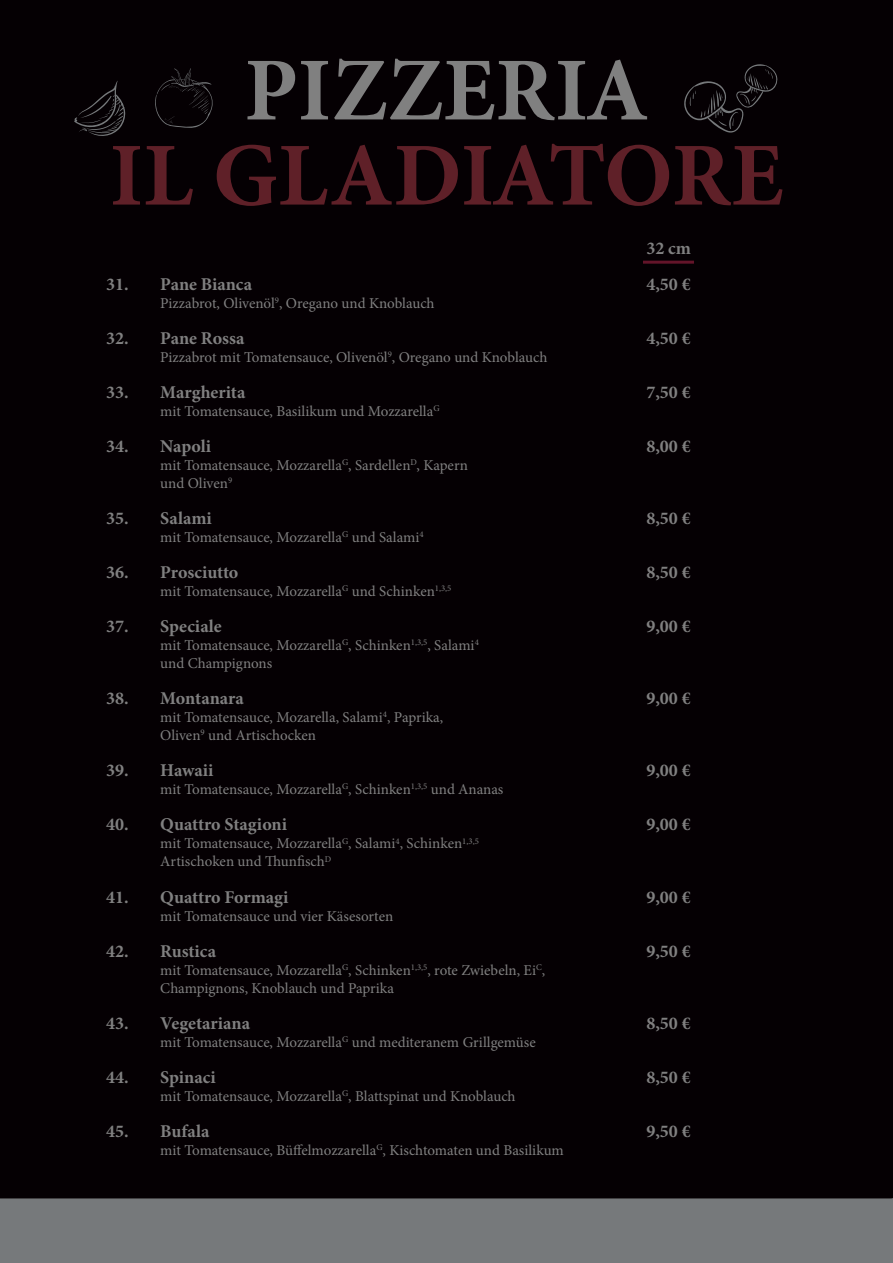
<style>
.page{position:relative;width:893px;height:1263px;background:#050003}
.page>*{position:absolute;margin:0;border:0;box-sizing:border-box;transform-origin:0 0}
.t1{font:700 90px "Minion Pro";letter-spacing:-.005em;color:#5f2028}
.t2{font:700 90px "Minion Pro";color:#808080}
.t3{font:700 18px "Minion Pro";color:#808080}
.t4{font:15px/18px "Minion Pro";letter-spacing:-.005em;color:#808080}
</style>
<div class="page">
<div style="left:0;top:1198px;width:892px;height:65px;background:#76797b"></div>
<svg style="left:892px;top:1198px;width:1px;height:65px"></svg>
<hr style="left:643px;top:261px;width:51px;height:3px;background:#631429">
<svg style="left:155px;top:68px;width:58px;height:60px"></svg>
<svg style="left:74px;top:81px;width:52px;height:55px"></svg>
<svg style="left:684px;top:64px;width:94px;height:69px"></svg>
<h1 class="t2" style="left:244px;top:27px;width:406px">PIZZERIA</h1>
<h1 class="t1" style="left:110px;top:112px;width:675px">IL GLADIATORE</h1>
<p class="t3" style="left:646px;top:236px;width:46px">32 cm</p>
<p class="t3" style="left:106px;top:272px;width:147px">31. Pane Bianca</p>
<p class="t3" style="left:646px;top:272px;width:46px">4,50 €</p>
<p class="t4" style="left:160px;top:295px;width:276px">Pizzabrot, Olivenöl<sup>9</sup>, Oregano und Knoblauch</p>
<p class="t3" style="left:106px;top:326px;width:140px">32. Pane Rossa</p>
<p class="t3" style="left:646px;top:326px;width:46px">4,50 €</p>
<p class="t4" style="left:160px;top:349px;width:389px">Pizzabrot mit Tomatensauce, Olivenöl<sup>9</sup>, Oregano und Knoblauch</p>
<p class="t3" style="left:106px;top:380px;width:141px">33. Margherita</p>
<p class="t3" style="left:646px;top:380px;width:46px">7,50 €</p>
<p class="t4" style="left:160px;top:403px;width:281px">mit Tomatensauce, Basilikum und Mozzarella<sup>G</sup></p>
<p class="t3" style="left:106px;top:434px;width:106px">34. Napoli</p>
<p class="t3" style="left:646px;top:434px;width:46px">8,00 €</p>
<p class="t4" style="left:160px;top:457px;width:309px">mit Tomatensauce, Mozzarella<sup>G</sup>, Sardellen<sup>D</sup>, Kapern und Oliven<sup>9</sup></p>
<p class="t3" style="left:106px;top:506px;width:107px">35. Salami</p>
<p class="t3" style="left:646px;top:506px;width:46px">8,50 €</p>
<p class="t4" style="left:160px;top:529px;width:265px">mit Tomatensauce, Mozzarella<sup>G</sup> und Salami<sup>4</sup></p>
<p class="t3" style="left:106px;top:560px;width:134px">36. Prosciutto</p>
<p class="t3" style="left:646px;top:560px;width:46px">8,50 €</p>
<p class="t4" style="left:160px;top:583px;width:293px">mit Tomatensauce, Mozzarella<sup>G</sup> und Schinken<sup>1,3,5</sup></p>
<p class="t3" style="left:106px;top:614px;width:117px">37. Speciale</p>
<p class="t3" style="left:646px;top:614px;width:46px">9,00 €</p>
<p class="t4" style="left:160px;top:637px;width:320px">mit Tomatensauce, Mozzarella<sup>G</sup>, Schinken<sup>1,3,5</sup>, Salami<sup>4 </sup>und Champignons</p>
<p class="t3" style="left:106px;top:686px;width:139px">38. Montanara</p>
<p class="t3" style="left:646px;top:686px;width:46px">9,00 €</p>
<p class="t4" style="left:160px;top:709px;width:284px">mit Tomatensauce, Mozarella, Salami<sup>4</sup>, Paprika,<br>Oliven<sup>9</sup> und Artischocken</p>
<p class="t3" style="left:106px;top:758px;width:109px">39. Hawaii</p>
<p class="t3" style="left:646px;top:758px;width:46px">9,00 €</p>
<p class="t4" style="left:160px;top:781px;width:345px">mit Tomatensauce, Mozzarella<sup>G</sup>, Schinken<sup>1,3,5</sup> und Ananas</p>
<p class="t3" style="left:106px;top:812px;width:182px">40. Quattro Stagioni</p>
<p class="t3" style="left:646px;top:812px;width:46px">9,00 €</p>
<p class="t4" style="left:160px;top:835px;width:320px">mit Tomatensauce, Mozzarella<sup>G</sup>, Salami<sup>4</sup>, Schinken<sup>1,3,5<br></sup>Artischoken und Thunfisch<sup>D</sup></p>
<p class="t3" style="left:106px;top:884px;width:184px">41. Quattro Formagi</p>
<p class="t3" style="left:646px;top:884px;width:46px">9,00 €</p>
<p class="t4" style="left:160px;top:907px;width:234px">mit Tomatensauce und vier Käsesorten</p>
<p class="t3" style="left:106px;top:938px;width:111px">42. Rustica</p>
<p class="t3" style="left:646px;top:938px;width:46px">9,50 €</p>
<p class="t4" style="left:160px;top:961px;width:386px">mit Tomatensauce, Mozzarella<sup>G</sup>, Schinken<sup>1,3,5</sup>, rote Zwiebeln, Ei<sup>C</sup>,<br>Champignons, Knoblauch und Paprika</p>
<p class="t3" style="left:106px;top:1010px;width:145px">43. Vegetariana</p>
<p class="t3" style="left:646px;top:1010px;width:46px">8,50 €</p>
<p class="t4" style="left:160px;top:1033px;width:377px">mit Tomatensauce, Mozzarella<sup>G</sup> und mediteranem Grillgemüse</p>
<p class="t3" style="left:106px;top:1064px;width:111px">44. Spinaci</p>
<p class="t3" style="left:646px;top:1064px;width:46px">8,50 €</p>
<p class="t4" style="left:160px;top:1087px;width:357px">mit Tomatensauce, Mozzarella<sup>G</sup>, Blattspinat und Knoblauch</p>
<p class="t3" style="left:106px;top:1118px;width:105px">45. Bufala</p>
<p class="t3" style="left:646px;top:1118px;width:46px">9,50 €</p>
<p class="t4" style="left:160px;top:1141px;width:405px">mit Tomatensauce, Büffelmozzarella<sup>G</sup>, Kischtomaten und Basilikum</p>
</div>
